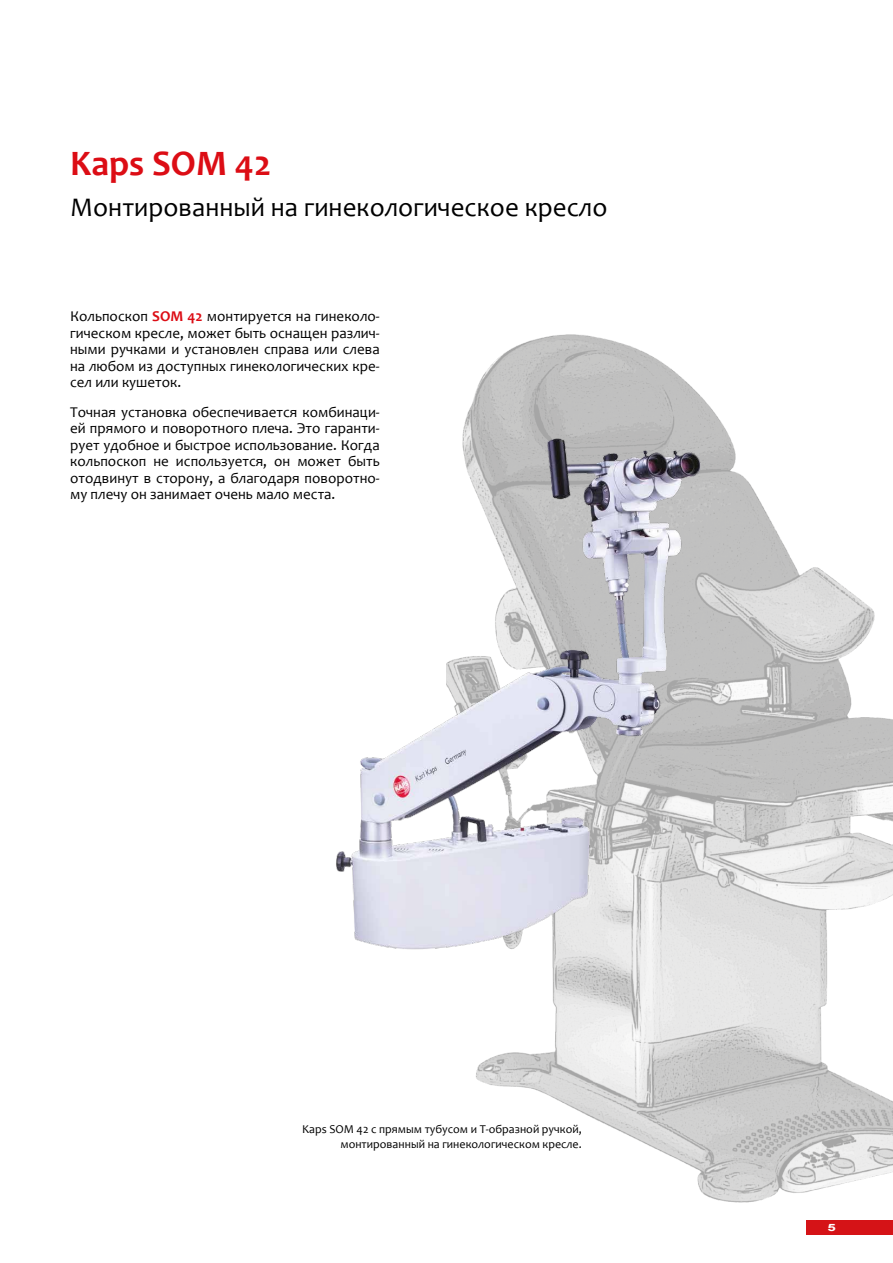
<style>
.page{position:relative;width:893px;height:1263px;background:#fff}
.page>*{position:absolute;margin:0;border:0;box-sizing:border-box;transform-origin:0 0}
.t1{font:700 36px "Candara";color:#dc0d15}
.t2{font:27px "Candara";color:#000}
.t3{font:15px/16.5px "Candara";color:#000;text-align:justify}
.t4{font:12px/15px "Candara";color:#000;text-align:right}
.t5{font:700 10.05px "Arial";color:#fff;scale:1.49 1}
.s1{font-weight:700;color:#dc0d15}
</style>
<div class="page">
<img style="left:464px;top:334px;width:429px;height:869px">
<img style="left:336px;top:425px;width:371px;height:536px">
<div style="left:806px;top:1220px;width:87px;height:15px;background:#d51317"></div>
<h1 class="t1" style="left:70px;top:141px;width:203px">Kaps SOM 42</h1>
<h2 class="t2" style="left:70px;top:190px;width:539px">Монтированный на гинекологическое кресло</h2>
<p class="t3" style="left:70px;top:308px;width:311px">Кольпоскоп <span class="s1">SOM 42</span> монтируется на гинеколо&shy;гическом кресле, может быть оснащен различ&shy;ными ручками и установлен справа или слева на любом из доступных гинекологических кре&shy;сел или кушеток.</p>
<p class="t3" style="left:70px;top:403px;width:311px">Точная установка обеспечивается комбинаци&shy;ей прямого и поворотного плеча. Это гаранти&shy;рует удобное и быстрое использование. Когда кольпоскоп не используется, он может быть отодвинут в сторону, а благодаря поворотно&shy;му плечу он занимает очень мало места.</p>
<p class="t4" style="left:302px;top:1122px;width:281px">Kaps SOM 42 с прямым тубусом и Т-образной ручкой, монтированный на гинекологическом кресле.</p>
<p class="t5" style="left:828px;top:1221px;width:7px">5</p>
</div>
